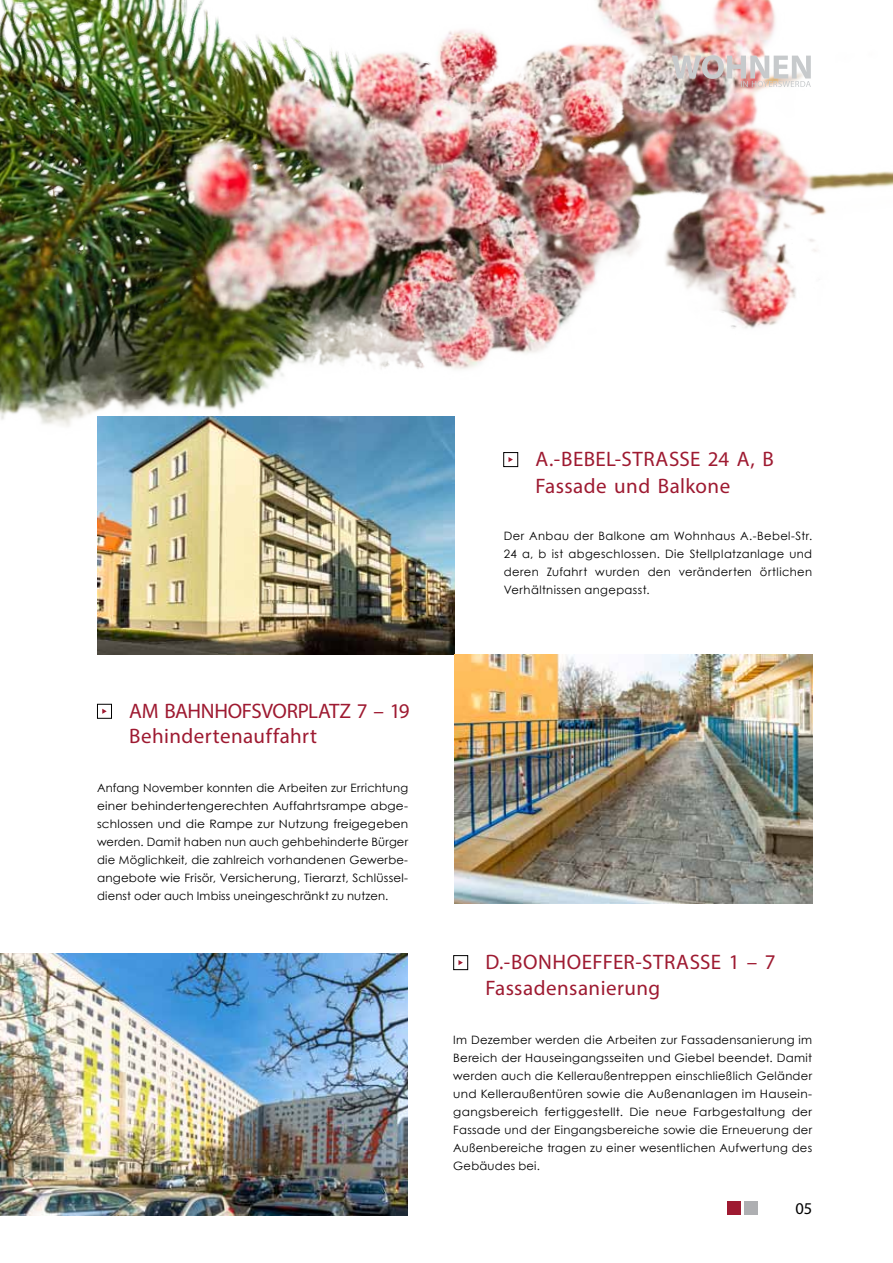
<style>
.page{position:relative;width:893px;height:1263px;background:#fff}
.page>*{position:absolute;margin:0;border:0;box-sizing:border-box;transform-origin:0 0}
.t1{font:21px/25.5px "Myriad Pro";letter-spacing:.02em;color:#9e1a31}
.t2{font:16.5px "Myriad Pro";color:#000}
.t3{font:11.55px/18px "Century Gothic";letter-spacing:.025em;color:#000;text-align:justify}
</style>
<div class="page">
<img style="left:0;top:0;width:893px;height:490px">
<img style="left:98px;top:416px;width:357px;height:238px">
<div style="left:727px;top:1201px;width:14px;height:14px;background:#9e1a31"></div>
<div style="left:744px;top:1201px;width:14px;height:14px;background:#aeafb2"></div>
<img style="left:672px;top:55px;width:139px;height:32px">
<div style="left:503px;top:452px;width:15px;height:15px;border:1px solid #000"></div>
<svg style="left:508px;top:457px;width:5px;height:5px"></svg>
<div style="left:97px;top:704px;width:15px;height:15px;border:1px solid #000"></div>
<svg style="left:102px;top:709px;width:5px;height:5px"></svg>
<div style="left:453px;top:955px;width:15px;height:15px;border:1px solid #000"></div>
<svg style="left:458px;top:960px;width:5px;height:5px"></svg>
<img style="left:455px;top:654px;width:357px;height:249px">
<img style="left:0;top:953px;width:408px;height:262px">
<h1 class="t1" style="left:129px;top:698px;width:282px">AM BAHNHOFSVORPLATZ 7 – 19<br>Behindertenauffahrt</h1>
<p class="t3" style="left:97px;top:779px;width:313px">Anfang November konnten die Arbeiten zur Errichtung einer behindertengerechten Auffahrtsrampe abge&shy;schlossen und die Rampe zur Nutzung freigegeben werden. Damit haben nun auch gehbehinderte Bürger die Möglichkeit, die zahlreich vorhandenen Gewerbe&shy;angebote wie Frisör, Versicherung, Tierarzt, Schlüssel&shy;dienst oder auch Imbiss uneingeschränkt zu nutzen.</p>
<h1 class="t1" style="left:535px;top:445px;width:240px;line-height:27px">A.-BEBEL-STRASSE 24 A, B<br>Fassade und Balkone</h1>
<p class="t3" style="left:504px;top:527px;width:310px">Der Anbau der Balkone am Wohnhaus A.-Bebel-Str.<br>24 a, b ist abgeschlossen. Die Stellplatzanlage und deren Zufahrt wurden den veränderten örtlichen Verhältnissen angepasst.</p>
<h1 class="t1" style="left:485px;top:949px;width:292px">D.-BONHOEFFER-STRASSE 1 – 7<br>Fassadensanierung</h1>
<p class="t3" style="left:453px;top:1031px;width:360px">Im Dezember werden die Arbeiten zur Fassadensanierung im Bereich der Hauseingangsseiten und Giebel beendet. Damit werden auch die Kelleraußentreppen einschließlich Geländer und Kelleraußentüren sowie die Außenanlagen im Hausein&shy;gangsbereich fertiggestellt. Die neue Farbgestaltung der Fassade und der Eingangsbereiche sowie die Erneuerung der Außenbereiche tragen zu einer wesentlichen Aufwertung des Gebäudes bei.</p>
<h2 class="t2" style="left:795px;top:1198px;width:18px">05</h2>
</div>
